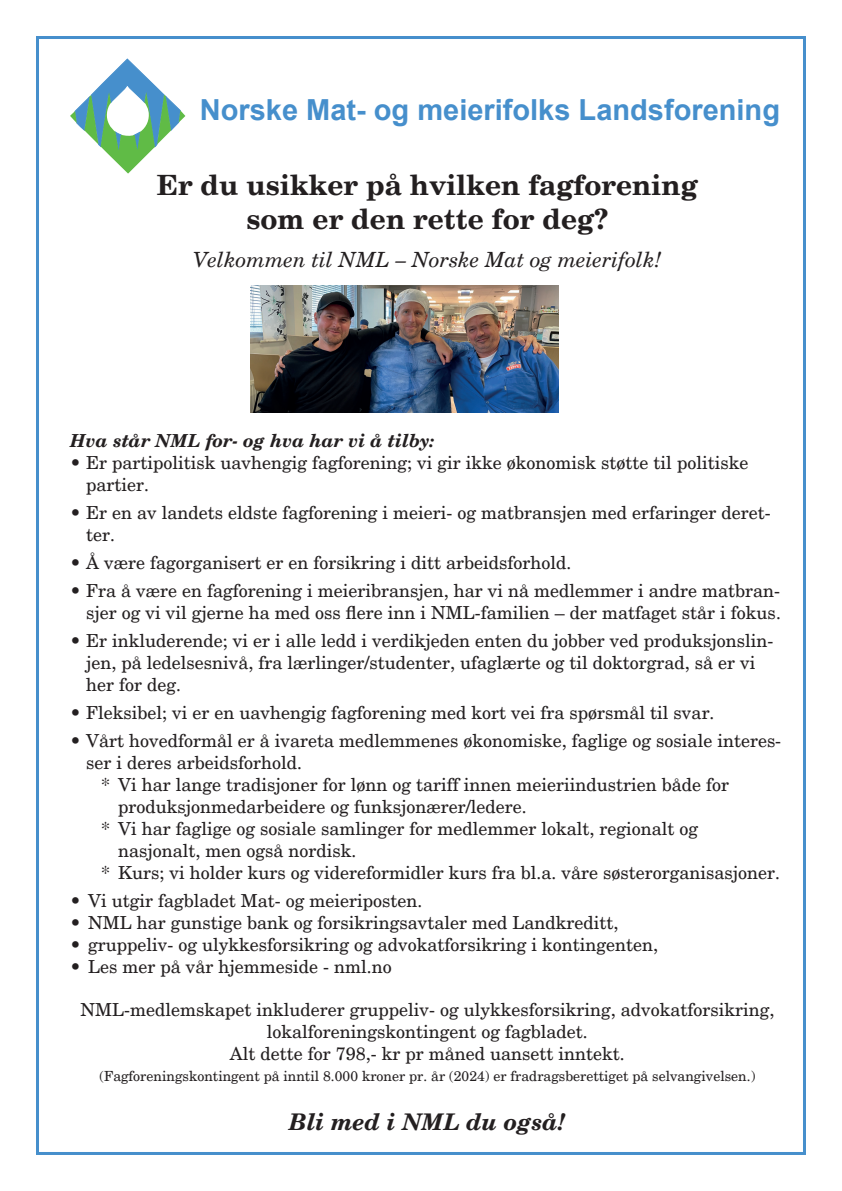
<style>
.page{position:relative;width:842px;height:1191px;background:#fff}
.page>*{position:absolute;margin:0;border:0;box-sizing:border-box;transform-origin:0 0}
.t1{font:700 29px "Arial";color:#468fcc}
.t2{font:700 28px "New Century Schlbk";color:#231f20}
.t3{font:italic 700 23px "New Century Schlbk";color:#231f20}
.t4{font:italic 21px "New Century Schlbk";color:#231f20}
.t5{font:18px/22px "New Century Schlbk";color:#231f20}
.t6{font:italic 700 18px "New Century Schlbk";color:#231f20}
.t7{font:14px "New Century Schlbk";color:#231f20}
</style>
<div class="page">
<div style="left:36px;top:36px;width:770px;height:1119px;background:#fff;border:3px solid #468fcc"></div>
<svg style="left:70px;top:59px;width:115px;height:114px"></svg>
<img style="left:251px;top:286px;width:307px;height:126px">
<p class="t1" style="left:200px;top:89px;width:582px">Norske Mat- og meierifolks Landsforening</p>
<p class="t2" style="left:157px;top:167px;width:543px">Er du usikker på hvilken fagforening</p>
<p class="t2" style="left:246px;top:201px;width:363px">som er den rette for deg?</p>
<p class="t4" style="left:193px;top:246px;width:470px">Velkommen til NML – Norske Mat og meierifolk!</p>
<p class="t6" style="left:70px;top:429px;width:366px">Hva står NML for- og hva har vi å tilby:</p>
<p class="t5" style="left:86px;top:452px;width:664px;text-indent:-16px">• Er partipolitisk uavhengig fagforening; vi gir ikke økonomisk støtte til politiske partier.</p>
<p class="t5" style="left:86px;top:502px;width:686px;text-indent:-16px">• Er en av landets eldste fagforening i meieri- og matbransjen med erfaringer deret&shy;ter.</p>
<p class="t5" style="left:70px;top:552px;width:503px">• Å være fagorganisert er en forsikring i ditt arbeidsforhold.</p>
<p class="t5" style="left:70px;top:580px;width:712px;text-align:right">• Fra å være en fagforening i meieribransjen, har vi nå medlemmer i andre matbran&shy;sjer og vi vil gjerne ha med oss flere inn i NML-familien – der matfaget står i fokus.</p>
<p class="t5" style="left:86px;top:630px;width:689px;text-indent:-16px">• Er inkluderende; vi er i alle ledd i verdikjeden enten du jobber ved produksjonslin&shy;jen, på ledelsesnivå, fra lærlinger/studenter, ufaglærte og til doktorgrad, så er vi her for deg.</p>
<p class="t5" style="left:70px;top:702px;width:646px">• Fleksibel; vi er en uavhengig fagforening med kort vei fra spørsmål til svar.</p>
<p class="t5" style="left:70px;top:730px;width:713px">• Vårt hovedformål er å ivareta medlemmenes økonomiske, faglige og sosiale interes-</p>
<p class="t5" style="left:86px;top:752px;width:217px">ser i deres arbeidsforhold.</p>
<p class="t5" style="left:101px;top:774px;width:630px">* Vi har lange tradisjoner for lønn og tariff innen meieriindustrien både for</p>
<p class="t5" style="left:118px;top:796px;width:410px">produksjonmedarbeidere og funksjonærer/ledere.</p>
<p class="t5" style="left:101px;top:818px;width:599px">* Vi har faglige og sosiale samlinger for medlemmer lokalt, regionalt og</p>
<p class="t5" style="left:118px;top:840px;width:240px">nasjonalt, men også nordisk.</p>
<p class="t5" style="left:101px;top:862px;width:681px">* Kurs; vi holder kurs og videreformidler kurs fra bl.a. våre søsterorganisasjoner.</p>
<p class="t5" style="left:70px;top:890px;width:354px">• Vi utgir fagbladet Mat- og meieriposten.</p>
<p class="t5" style="left:70px;top:912px;width:550px">• NML har gunstige bank og forsikringsavtaler med Landkreditt,</p>
<p class="t5" style="left:70px;top:934px;width:590px">• gruppeliv- og ulykkesforsikring og advokatforsikring i kontingenten,</p>
<p class="t5" style="left:70px;top:956px;width:323px">• Les mer på vår hjemmeside - nml.no</p>
<p class="t5" style="left:80px;top:999px;width:696px">NML-medlemskapet inkluderer gruppeliv- og ulykkesforsikring, advokatforsikring,</p>
<p class="t5" style="left:267px;top:1020px;width:323px">lokalforeningskontingent og fagbladet.</p>
<p class="t5" style="left:230px;top:1042px;width:397px">Alt dette for 798,- kr pr måned uansett inntekt.</p>
<p class="t7" style="left:99px;top:1068px;width:658px">(Fagforeningskontingent på inntil 8.000 kroner pr. år (2024) er fradragsberettiget på selvangivelsen.)</p>
<p class="t3" style="left:289px;top:1107px;width:278px">Bli med i NML du også!</p>
</div>
